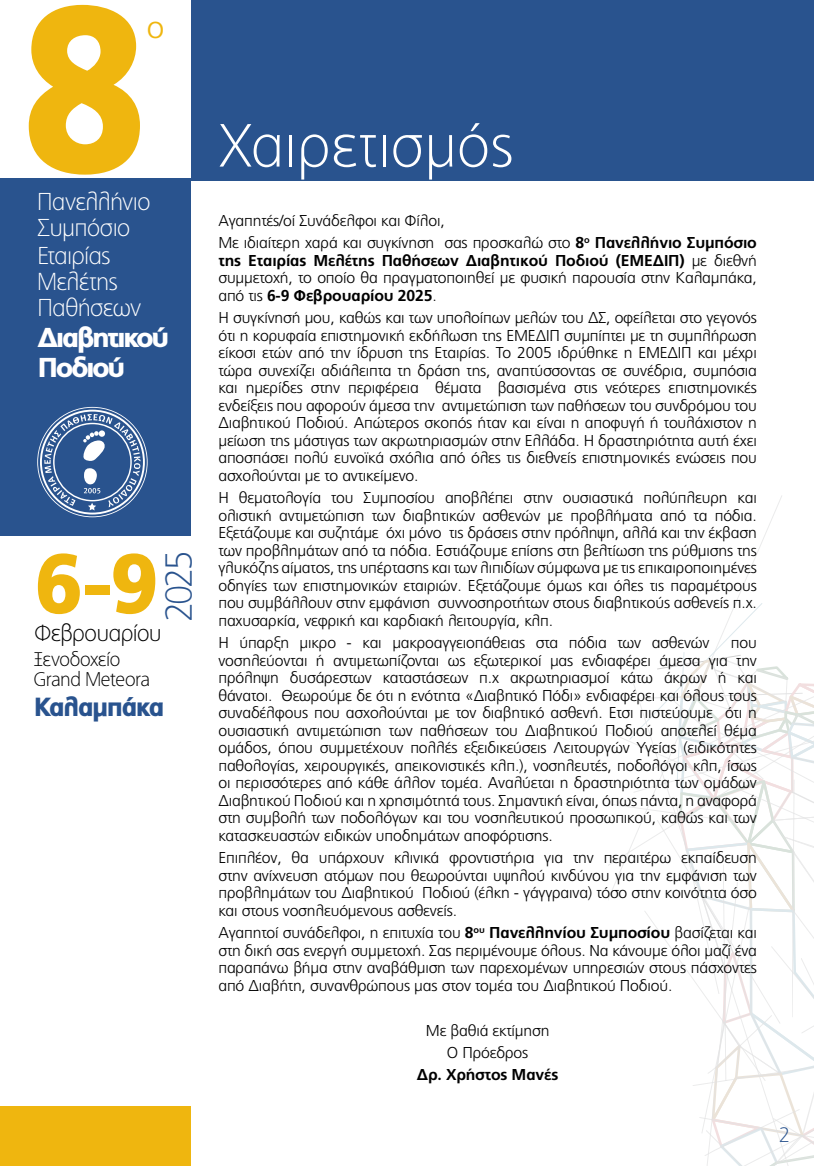
<style>
.page{position:relative;width:814px;height:1166px;background:#fff}
.page>*{position:absolute;margin:0;border:0;box-sizing:border-box;transform-origin:0 0}
.t1{font:900 235.03px "PF Catalog";color:#efb60f;scale:.92 1}
.t2{font:900 84px "PF Catalog";color:#efb60f}
.t3{font:100 61.25px "PF Catalog";color:#fff}
.t4{font:100 37.62px "PF Catalog";color:#29538e}
.t5{font:300 31.5px "PF Catalog";color:#efb60f}
.t6{font:900 27.3px/30.1px "PF Catalog";letter-spacing:-.1em;color:#fff}
.t7{font:900 26.25px "PF Catalog";letter-spacing:-.07em;color:#29538e;scale:.95 1}
.t8{font:100 24.5px/25.7px "PF Catalog";letter-spacing:-.025em;color:#fff}
.t9{font:100 23.45px "PF Catalog";letter-spacing:-.03em;color:#000}
.t10{font:100 21px "PF Catalog";color:#29538e}
.t11{font:100 19.78px/19.8px "PF Catalog";letter-spacing:-.015em;color:#000}
.t12{font:300 15.75px/17.5px "PF Catalog";letter-spacing:-.01em;color:#000;text-align:justify}
.t13{font:700 15.75px "PF Catalog";letter-spacing:-.01em;color:#000}
.s1{font-weight:700}
</style>
<div class="page">
<svg style="left:608px;top:603px;width:206px;height:563px"></svg>
<div style="left:0;top:179px;width:191px;height:357px;background:#29538e"></div>
<div style="left:0;top:1106px;width:191px;height:60px;background:#efb60f"></div>
<div style="left:191px;top:0;width:623px;height:181px;background:#29538e"></div>
<svg style="left:37px;top:407px;width:111px;height:110px"></svg>
<h1 class="t1" style="left:20px;top:-48px;width:141px">8</h1>
<h3 class="t5" style="left:147px;top:10px;width:19px">o</h3>
<h3 class="t8" style="left:37px;top:190px;width:115px">Πανελλήνιο<br>Συμπόσιο</h3>
<h3 class="t8" style="left:38px;top:244px;width:105px">Εταιρίας<br>Μελέτης<br>Παθήσεων</h3>
<h3 class="t6" style="left:38px;top:323px;width:133px">Διαβητικού<br>Ποδιού</h3>
<h3 class="t4" style="left:159px;top:621px;width:71px;rotate:-90deg">2025</h3>
<h2 class="t2" style="left:34px;top:534px;width:127px">6-9</h2>
<h3 class="t9" style="left:34px;top:621px;width:130px">Φεβρουαρίου</h3>
<p class="t11" style="left:34px;top:650px;width:118px">Ξενοδοχείο<br>Grand Meteora</p>
<h3 class="t7" style="left:34px;top:691px;width:139px">Καλαμπάκα</h3>
<h3 class="t3" style="left:218px;top:114px;width:296px">Χαιρετισμός</h3>
<p class="t12" style="left:218px;top:209px;width:540px;line-height:22.4px">Αγαπητές/οί Συνάδελφοι και Φίλοι,<br>Με ιδιαίτερη χαρά και συγκίνηση σας προσκαλώ στο <span class="s1">8</span><sup>ο</sup> <span class="s1">Πανελλήνιο Συμπόσιο</span></p>
<p class="t12" style="left:218px;top:252px;width:540px"><span class="s1">της Εταιρίας Μελέτης Παθήσεων Διαβητικού Ποδιού (ΕΜΕΔΙΠ)</span> με διεθνή συμμετοχή, το οποίο θα πραγματοποιηθεί με φυσική παρουσία στην Καλαμπάκα, από τις <span class="s1">6-9 Φεβρουαρίου 2025</span>.</p>
<p class="t12" style="left:218px;top:309px;width:540px">Η συγκίνησή μου, καθώς και των υπολοίπων μελών του ΔΣ, οφείλεται στο γεγονός ότι η κορυφαία επιστημονική εκδήλωση της ΕΜΕΔΙΠ συμπίπτει με τη συμπλήρωση είκοσι ετών από την ίδρυση της Εταιρίας. Το 2005 ιδρύθηκε η ΕΜΕΔΙΠ και μέχρι τώρα συνεχίζει αδιάλειπτα τη δράση της, αναπτύσσοντας σε συνέδρια, συμπόσια και ημερίδες στην περιφέρεια θέματα βασισμένα στις νεότερες επιστημονικές ενδείξεις που αφορούν άμεσα την αντιμετώπιση των παθήσεων του συνδρόμου του Διαβητικού Ποδιού. Απώτερος σκοπός ήταν και είναι η αποφυγή ή τουλάχιστον η μείωση της μάστιγας των ακρωτηριασμών στην Ελλάδα. Η δραστηριότητα αυτή έχει αποσπάσει πολύ ευνοϊκά σχόλια από όλες τις διεθνείς επιστημονικές ενώσεις που ασχολούνται με το αντικείμενο.</p>
<p class="t12" style="left:218px;top:489px;width:540px">Η θεματολογία του Συμποσίου αποβλέπει στην ουσιαστικά πολύπλευρη και ολιστική αντιμετώπιση των διαβητικών ασθενών με προβλήματα από τα πόδια.<br>Εξετάζουμε και συζητάμε όχι μόνο τις δράσεις στην πρόληψη, αλλά και την έκβαση των προβλημάτων από τα πόδια. Εστιάζουμε επίσης στη βελτίωση της ρύθμισης της γλυκόζης αίματος, της υπέρτασης και των λιπιδίων σύμφωνα με τις επικαιροποιημένες οδηγίες των επιστημονικών εταιριών. Εξετάζουμε όμως και όλες τις παραμέτρους που συμβάλλουν στην εμφάνιση συννοσηροτήτων στους διαβητικούς ασθενείς π.χ. παχυσαρκία, νεφρική και καρδιακή λειτουργία, κλπ.</p>
<p class="t12" style="left:218px;top:634px;width:492px">Η ύπαρξη μικρο - και μακροαγγειοπάθειας στα πόδια των ασθενών</p>
<p class="t12" style="left:218px;top:634px;width:540px;text-indent:512px">που νοσηλεύονται ή αντιμετωπίζονται ως εξωτερικοί μας ενδιαφέρει άμεσα για την πρόληψη δυσάρεστων καταστάσεων π.χ ακρωτηριασμοί κάτω άκρων ή και θάνατοι. Θεωρούμε δε ότι η ενότητα «Διαβητικό Πόδι» ενδιαφέρει και όλους τους συναδέλφους που ασχολούνται με τον διαβητικό ασθενή. Ετσι πιστεύουμε ότι η ουσιαστική αντιμετώπιση των παθήσεων του Διαβητικού Ποδιού αποτελεί θέμα ομάδος, όπου συμμετέχουν πολλές εξειδικεύσεις Λειτουργών Υγείας (ειδικότητες παθολογίας, χειρουργικές, απεικονιστικές κλπ.), νοσηλευτές, ποδολόγοι κλπ, ίσως οι περισσότερες από κάθε άλλον τομέα. Αναλύεται η δραστηριότητα των ομάδων Διαβητικού Ποδιού και η χρησιμότητά τους. Σημαντική είναι, όπως πάντα, η αναφορά στη συμβολή των ποδολόγων και του νοσηλευτικού προσωπικού, καθώς και των κατασκευαστών ειδικών υποδημάτων αποφόρτισης.</p>
<p class="t12" style="left:218px;top:849px;width:540px">Επιπλέον, θα υπάρχουν κλινικά φροντιστήρια για την περαιτέρω εκπαίδευση στην ανίχνευση ατόμων που θεωρούνται υψηλού κινδύνου για την εμφάνιση των προβλημάτων του Διαβητικού Ποδιού (έλκη - γάγγραινα) τόσο στην κοινότητα όσο και στους νοσηλευόμενους ασθενείς.</p>
<p class="t12" style="left:218px;top:924px;width:540px">Αγαπητοί συνάδελφοι, η επιτυχία του <span class="s1">8</span><sup>ου</sup> <span class="s1">Πανελληνίου Συμποσίου</span> βασίζεται και στη δική σας ενεργή συμμετοχή. Σας περιμένουμε όλους. Να κάνουμε όλοι μαζί ένα παραπάνω βήμα στην αναβάθμιση των παρεχομένων υπηρεσιών στους πάσχοντες από Διαβήτη, συνανθρώπους μας στον τομέα του Διαβητικού Ποδιού.</p>
<p class="t12" style="left:426px;top:1019px;width:125px;line-height:22.4px;text-align:center">Με βαθιά εκτίμηση<br>Ο Πρόεδρος</p>
<p class="t13" style="left:417px;top:1066px;width:143px">Δρ. Χρήστος Μανές</p>
<h3 class="t10" style="left:779px;top:1124px;width:12px">2</h3>
</div>
